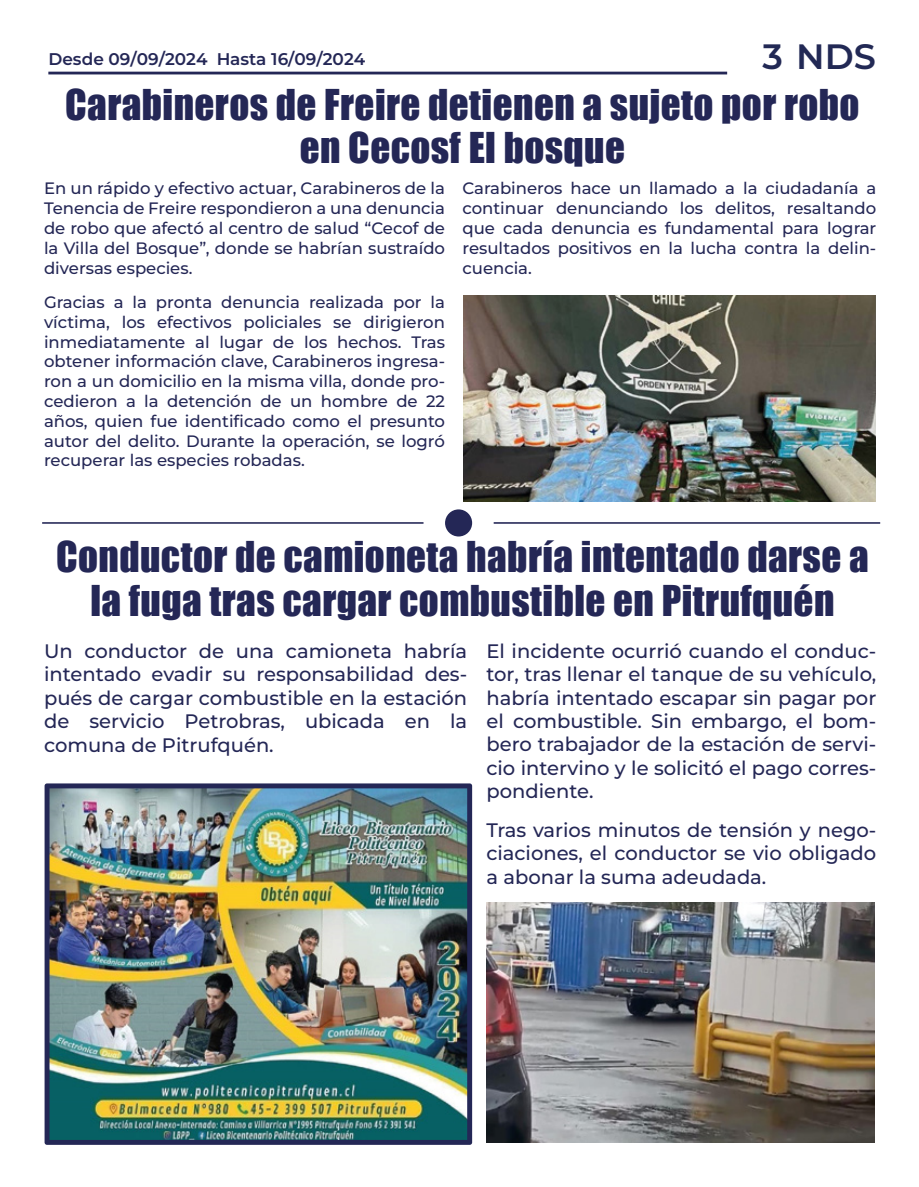
<style>
.page{position:relative;width:919px;height:1187px;background:#fff}
.page>*{position:absolute;margin:0;border:0;box-sizing:border-box;transform-origin:0 0}
.t1{font:39px/43.7px "Impact";letter-spacing:.01em;color:#242756;text-align:center}
.t2{font:600 35.1px "Montserrat";color:#222955}
.t3{font:500 19.5px/23.4px "Montserrat";color:#242756;text-align:justify}
.t4{font:600 16.95px "Montserrat";color:#242756}
.t5{font:500 16.5px/19.8px "Montserrat";color:#242756;text-align:justify}
</style>
<div class="page">
<hr style="left:48px;top:72px;width:678px;height:2px;background:#242756">
<img style="left:45px;top:783px;width:427px;height:361px">
<hr style="left:42px;top:522px;width:381px;height:1px;background:#242756">
<hr style="left:493px;top:522px;width:386px;height:1px;background:#242756">
<div style="left:445px;top:509px;width:27px;height:27px;background:#242756;border-radius:50%"></div>
<img style="left:463px;top:295px;width:412px;height:206px">
<img style="left:486px;top:902px;width:388px;height:240px">
<p class="t4" style="left:48px;top:48px;width:318px">Desde 09/09/2024 Hasta 16/09/2024</p>
<h2 class="t2" style="left:762px;top:33px;width:115px">3 NDS</h2>
<h1 class="t1" style="left:65px;top:82px;width:795px">Carabineros de Freire detienen a sujeto por robo en Cecosf El bosque</h1>
<p class="t5" style="left:44px;top:178px;width:402px">En un rápido y efectivo actuar, Carabineros de la Tenencia de Freire respondieron a una denuncia de robo que afectó al centro de salud “Cecof de la Villa del Bosque”, donde se habrían sustraído diversas especies.</p>
<p class="t5" style="left:462px;top:178px;width:415px">Carabineros hace un llamado a la ciudadanía a continuar denunciando los delitos, resaltando que cada denuncia es fundamental para lograr resultados positivos en la lucha contra la delin&shy;cuencia.</p>
<p class="t5" style="left:44px;top:292px;width:402px">Gracias a la pronta denuncia realizada por la víctima, los efectivos policiales se dirigieron inmediatamente al lugar de los hechos. Tras obtener información clave, Carabineros ingresa&shy;ron a un domicilio en la misma villa, donde pro&shy;cedieron a la detención de un hombre de 22 años, quien fue identificado como el presunto autor del delito. Durante la operación, se logró recuperar las especies robadas.</p>
<h1 class="t1" style="left:56px;top:534px;width:813px">Conductor de camioneta habría intentado darse a la fuga tras cargar combustible en Pitrufquén</h1>
<p class="t3" style="left:44px;top:639px;width:424px">Un conductor de una camioneta habría intentado evadir su responsabilidad des&shy;pués de cargar combustible en la estación de servicio Petrobras, ubicada en la comuna de Pitrufquén.</p>
<p class="t3" style="left:486px;top:638px;width:391px">El incidente ocurrió cuando el conduc&shy;tor, tras llenar el tanque de su vehículo, habría intentado escapar sin pagar por el combustible. Sin embargo, el bom&shy;bero trabajador de la estación de servi&shy;cio intervino y le solicitó el pago corres&shy;pondiente.</p>
<p class="t3" style="left:486px;top:817px;width:391px">Tras varios minutos de tensión y nego&shy;ciaciones, el conductor se vio obligado a abonar la suma adeudada.</p>
</div>
